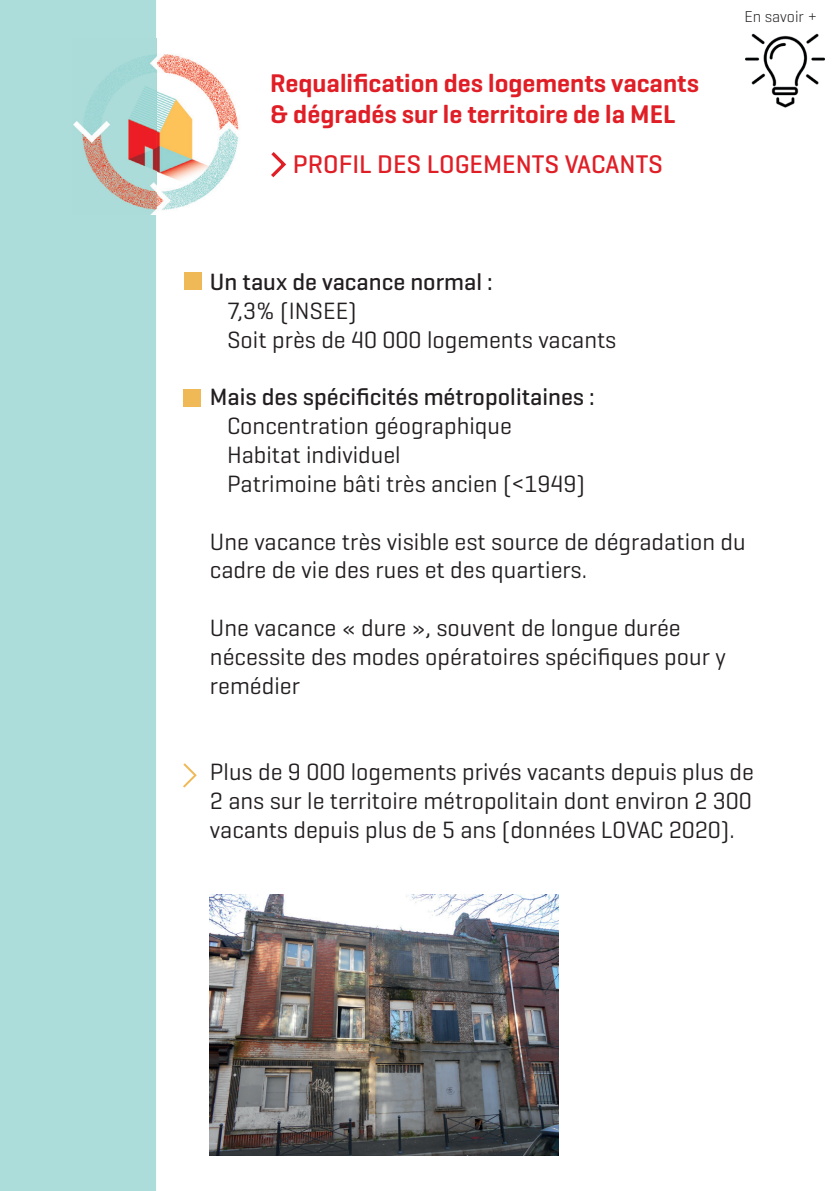
<style>
.page{position:relative;width:840px;height:1191px;background:#fff}
.page>*{position:absolute;margin:0;border:0;box-sizing:border-box;transform-origin:0 0}
.t1{font:600 26px/31.2px "Geogrotesque";color:#e01e26}
.t2{font:500 26px "Geogrotesque";color:#e01e26}
.t3{font:24px/28.8px "Geogrotesque";color:#231f20}
.t4{font:500 24px "Geogrotesque";color:#231f20}
.t5{font:300 16px "Geogrotesque";color:#231f20}
</style>
<div class="page">
<div style="left:0;top:0;width:156px;height:1191px;background:#acddda"></div>
<img style="left:72px;top:39px;width:167px;height:176px">
<svg style="left:271px;top:152px;width:15px;height:26px"></svg>
<svg style="left:183px;top:763px;width:14px;height:25px"></svg>
<div style="left:184px;top:272px;width:17px;height:17px;background:#efb957"></div>
<div style="left:183px;top:389px;width:17px;height:17px;background:#efb957"></div>
<img style="left:210px;top:894px;width:347px;height:261px">
<img style="left:745px;top:33px;width:79px;height:75px">
<p class="t1" style="left:270px;top:67px;width:430px">Requalification des logements vacants &amp; dégradés sur le territoire de la MEL</p>
<p class="t2" style="left:293px;top:148px;width:371px">PROFIL DES LOGEMENTS VACANTS</p>
<p class="t5" style="left:744px;top:6px;width:74px">En savoir +</p>
<p class="t4" style="left:210px;top:267px;width:284px">Un taux de vacance normal :</p>
<p class="t3" style="left:227px;top:296px;width:391px">7,3% (INSEE)<br>Soit près de 40 000 logements vacants</p>
<p class="t4" style="left:210px;top:382px;width:386px">Mais des spécificités métropolitaines :</p>
<p class="t3" style="left:227px;top:411px;width:359px">Concentration géographique<br>Habitat individuel<br>Patrimoine bâti très ancien (&lt;1949)</p>
<p class="t3" style="left:210px;top:526px;width:537px">Une vacance très visible est source de dégradation du cadre de vie des rues et des quartiers.</p>
<p class="t3" style="left:210px;top:612px;width:517px">Une vacance « dure », souvent de longue durée nécessite des modes opératoires spécifiques pour y remédier</p>
<p class="t3" style="left:210px;top:756px;width:545px;text-align:justify">Plus de 9 000 logements privés vacants depuis plus de 2 ans sur le territoire métropolitain dont environ 2 300 vacants depuis plus de 5 ans (données LOVAC 2020).</p>
</div>
